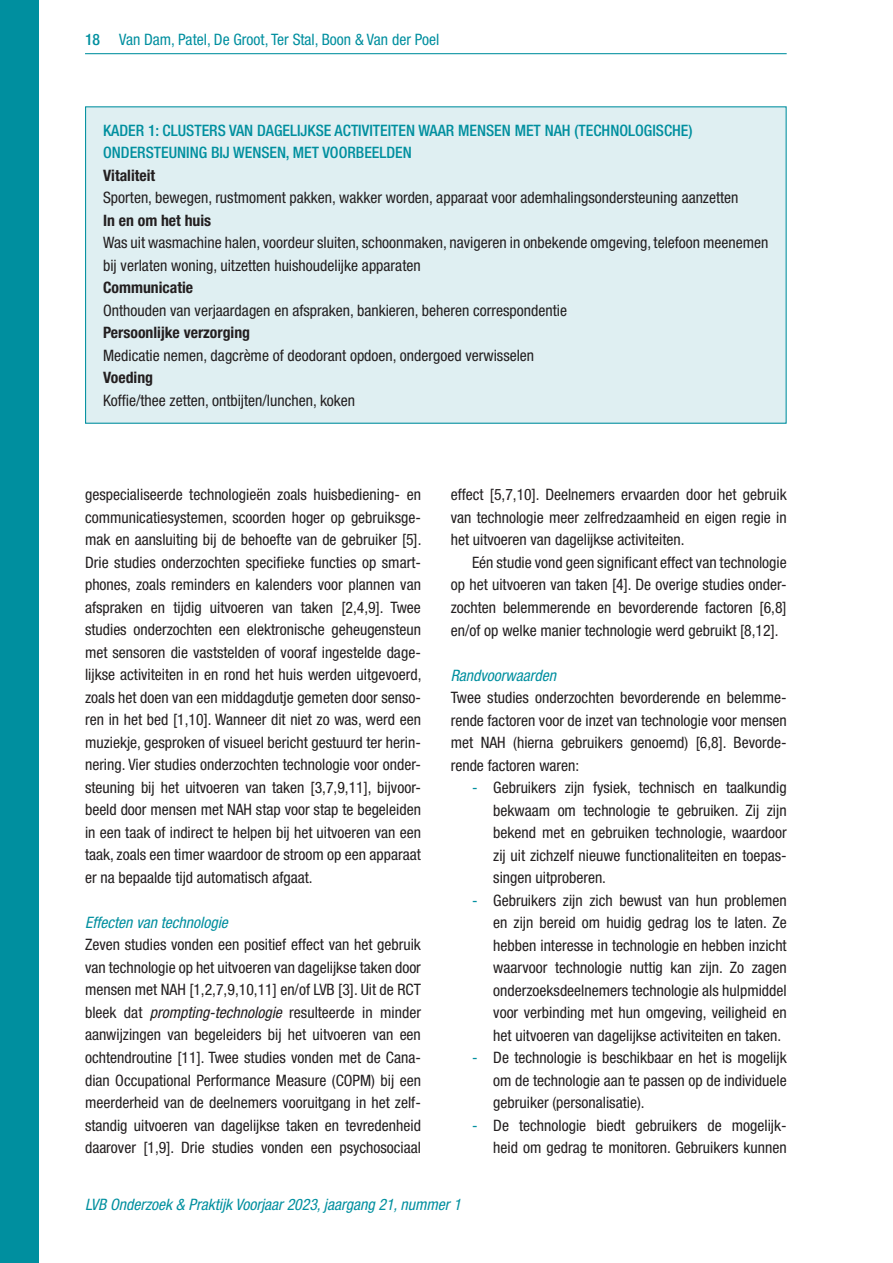
<style>
.page{position:relative;width:893px;height:1263px;background:#fff}
.page>*{position:absolute;margin:0;border:0;box-sizing:border-box;transform-origin:0 0}
.t1{font:condensed 15.75px/22.5px "Helvetica Neue LT Std";color:#231f20;text-align:justify}
.t2{font:500 condensed 15.75px/22.5px "Helvetica Neue LT Std";color:#008f9f}
.t3{font:italic condensed 15.75px "Helvetica Neue LT Std";color:#008f9f}
.t4{font:700 condensed 15.75px "Helvetica Neue LT Std";color:#231f20}
.t5{font:condensed 15.75px "Helvetica Neue LT Std";color:#008f9f}
.s1{font-weight:500}
.s2{font-style:italic}
.s3{color:#008f9f}
</style>
<div class="page">
<hr style="left:85px;top:53px;width:702px;height:1px;background:#008f9f">
<div style="left:0;top:0;width:38px;height:1263px;background:#008f9f"></div>
<div style="left:86px;top:107px;width:700px;height:316px;background:#dfeff2"></div>
<p class="t5" style="left:85px;top:31px;width:356px"><span class="s1">18</span> Van Dam, Patel, De Groot, Ter Stal, Boon &amp; Van der Poel</p>
<p class="t2" style="left:103px;top:119px;width:591px">KADER 1: CLUSTERS VAN DAGELIJKSE ACTIVITEITEN WAAR MENSEN MET NAH (TECHNOLOGISCHE)<br>ONDERSTEUNING BIJ WENSEN, MET VOORBEELDEN</p>
<p class="t4" style="left:103px;top:165px;width:54px">Vitaliteit</p>
<p class="t1" style="left:103px;top:186px;width:637px">Sporten, bewegen, rustmoment pakken, wakker worden, apparaat voor ademhalingsondersteuning aanzetten</p>
<p class="t4" style="left:103px;top:211px;width:110px">In en om het huis</p>
<p class="t1" style="left:103px;top:231px;width:667px">Was uit wasmachine halen, voordeur sluiten, schoonmaken, navigeren in onbekende omgeving, telefoon meenemen bij verlaten woning, uitzetten huishoudelijke apparaten</p>
<p class="t4" style="left:103px;top:278px;width:92px">Communicatie</p>
<p class="t1" style="left:103px;top:299px;width:465px">Onthouden van verjaardagen en afspraken, bankieren, beheren correspondentie</p>
<p class="t4" style="left:103px;top:323px;width:149px">Persoonlijke verzorging</p>
<p class="t1" style="left:103px;top:344px;width:433px">Medicatie nemen, dagcrème of deodorant opdoen, ondergoed verwisselen</p>
<p class="t4" style="left:103px;top:368px;width:52px">Voeding</p>
<p class="t1" style="left:103px;top:389px;width:254px">Koffie/thee zetten, ontbijten/lunchen, koken</p>
<p class="t1" style="left:85px;top:483px;width:338px">gespecialiseerde technologieën zoals huisbediening- en communicatiesystemen, scoorden hoger op gebruiksge&shy;mak en aansluiting bij de behoefte van de gebruiker [5].<br>Drie studies onderzochten specifieke functies op smart&shy;phones, zoals reminders en kalenders voor plannen van afspraken en tijdig uitvoeren van taken [2,4,9]. Twee studies onderzochten een elektronische geheugensteun met sensoren die vaststelden of vooraf ingestelde dage&shy;lijkse activiteiten in en rond het huis werden uitgevoerd, zoals het doen van een middagdutje gemeten door senso&shy;ren in het bed [1,10]. Wanneer dit niet zo was, werd een muziekje, gesproken of visueel bericht gestuurd ter herin&shy;nering. Vier studies onderzochten technologie voor onder&shy;steuning bij het uitvoeren van taken [3,7,9,11], bijvoor&shy;beeld door mensen met NAH stap voor stap te begeleiden in een taak of indirect te helpen bij het uitvoeren van een taak, zoals een timer waardoor de stroom op een apparaat er na bepaalde tijd automatisch afgaat.</p>
<p class="t3" style="left:85px;top:913px;width:144px">Effecten van technologie</p>
<p class="t1" style="left:85px;top:933px;width:337px">Zeven studies vonden een positief effect van het gebruik van technologie op het uitvoeren van dagelijkse taken door mensen met NAH [1,2,7,9,10,11] en/of LVB [3]. Uit de RCT bleek dat <span class="s2">prompting-technologie</span> resulteerde in minder aanwijzingen van begeleiders bij het uitvoeren van een ochtendroutine [11]. Twee studies vonden met de Cana&shy;dian Occupational Performance Measure (COPM) bij een meerderheid van de deelnemers vooruitgang in het zelf&shy;standig uitvoeren van dagelijkse taken en tevredenheid daarover [1,9]. Drie studies vonden een psychosociaal</p>
<p class="t1" style="left:451px;top:483px;width:337px">effect [5,7,10]. Deelnemers ervaarden door het gebruik van technologie meer zelfredzaamheid en eigen regie in het uitvoeren van dagelijkse activiteiten.</p>
<p class="t1" style="left:451px;top:551px;width:337px;text-indent:21px">Eén studie vond geen significant effect van technologie op het uitvoeren van taken [4]. De overige studies onder&shy;zochten belemmerende en bevorderende factoren [6,8] en/of op welke manier technologie werd gebruikt [8,12].</p>
<p class="t3" style="left:451px;top:666px;width:107px">Randvoorwaarden</p>
<p class="t1" style="left:451px;top:686px;width:337px">Twee studies onderzochten bevorderende en belemme&shy;rende factoren voor de inzet van technologie voor mensen met NAH (hierna gebruikers genoemd) [6,8]. Bevorde&shy;rende factoren waren:</p>
<p class="t1" style="left:493px;top:776px;width:295px;text-indent:-21px"><span class="s3">-</span> Gebruikers zijn fysiek, technisch en taalkundig bekwaam om technologie te gebruiken. Zij zijn bekend met en gebruiken technologie, waardoor zij uit zichzelf nieuwe functionaliteiten en toepas&shy;singen uitproberen.</p>
<p class="t1" style="left:493px;top:889px;width:295px;text-indent:-21px"><span class="s3">-</span> Gebruikers zijn zich bewust van hun problemen en zijn bereid om huidig gedrag los te laten. Ze hebben interesse in technologie en hebben inzicht waarvoor technologie nuttig kan zijn. Zo zagen onderzoeksdeelnemers technologie als hulpmiddel voor verbinding met hun omgeving, veiligheid en het uitvoeren van dagelijkse activiteiten en taken.</p>
<p class="t1" style="left:493px;top:1046px;width:295px;text-indent:-21px"><span class="s3">-</span> De technologie is beschikbaar en het is mogelijk om de technologie aan te passen op de individuele gebruiker (personalisatie).</p>
<p class="t1" style="left:472px;top:1114px;width:316px;text-align:right"><span class="s3">-</span> De technologie biedt gebruikers de mogelijk&shy;heid om gedrag te monitoren. Gebruikers kunnen</p>
<p class="t3" style="left:85px;top:1196px;width:377px">LVB Onderzoek &amp; Praktijk Voorjaar 2023, jaargang 21, nummer 1</p>
</div>
